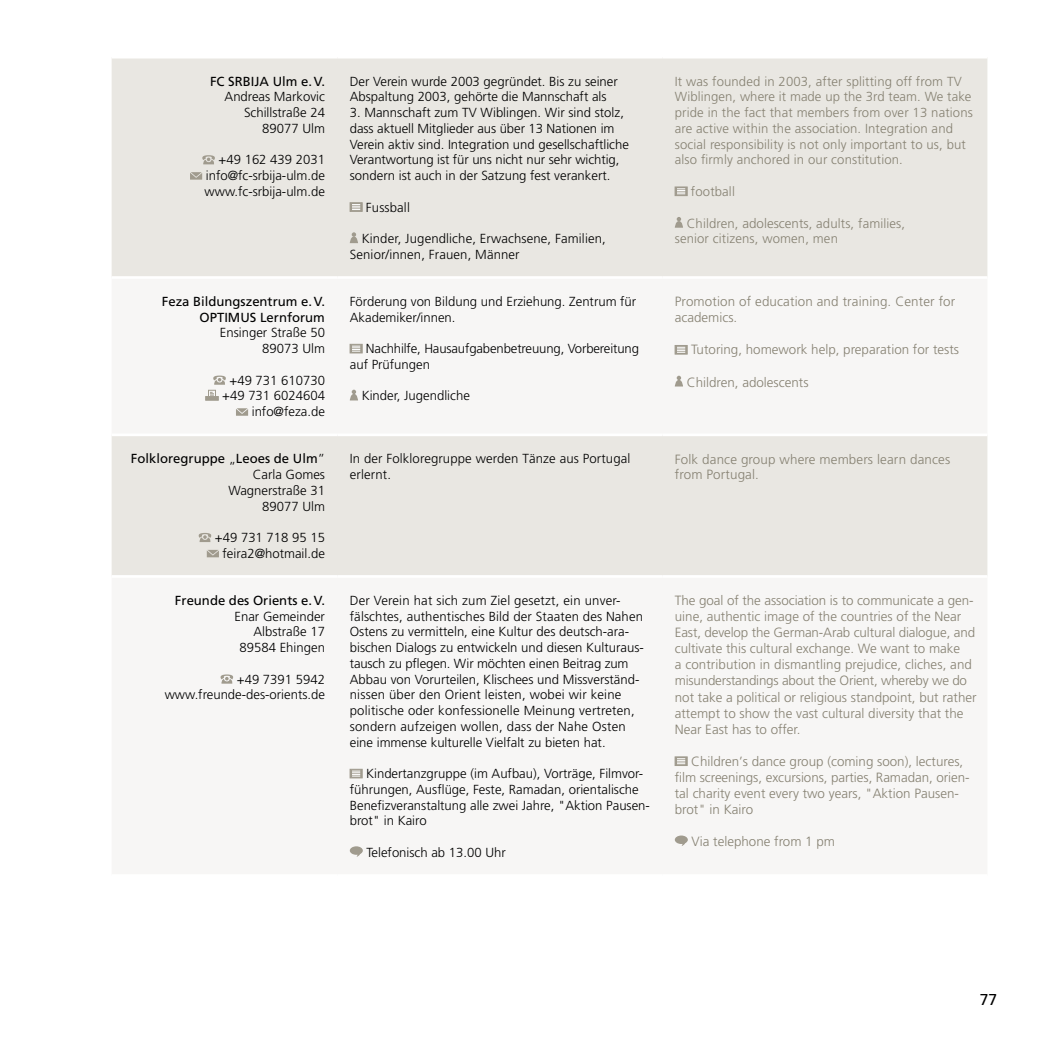
<style>
.page{position:relative;width:1042px;height:1042px;background:#fff}
.page>*{position:absolute;margin:0;border:0;box-sizing:border-box;transform-origin:0 0}
.t1{font:15.75px "Frutiger";color:#000}
.t2{font:300 13.47px/16.1px "Frutiger";color:#868172}
.t3{font:300 13.12px/15.8px "Frutiger";color:#000}
.t4{font:300 13.12px/15.8px "Frutiger";letter-spacing:.01em;color:#868172}
.t5{font:13.12px/15.8px "Frutiger";color:#000;text-align:right}
.s1{font-weight:400}
.s2{font-size:13.47px}
</style>
<div class="page">
<div style="left:112px;top:58px;width:875px;height:218px;background:#e9e7e2"></div>
<svg style="left:112px;top:343px;width:875px;height:512px;fill:#f7f6f5"></svg>
<hr style="left:112px;top:433px;width:225px;height:3px;background:#fff">
<hr style="left:337px;top:433px;width:325px;height:3px;background:#fff">
<hr style="left:662px;top:433px;width:325px;height:3px;background:#fff">
<hr style="left:112px;top:575px;width:225px;height:3px;background:#fff">
<hr style="left:337px;top:575px;width:325px;height:3px;background:#fff">
<hr style="left:662px;top:575px;width:325px;height:3px;background:#fff">
<svg style="left:199px;top:155px;width:19px;height:9px"></svg>
<svg style="left:190px;top:172px;width:12px;height:8px"></svg>
<div style="left:350px;top:202px;width:12px;height:10px;background:#a09b8e;border:1px solid #a09b8e"></div>
<svg style="left:352px;top:204px;width:8px;height:6px"></svg>
<svg style="left:350px;top:232px;width:8px;height:11px"></svg>
<svg style="left:675px;top:187px;width:12px;height:9px"></svg>
<svg style="left:677px;top:188px;width:8px;height:6px"></svg>
<svg style="left:675px;top:217px;width:8px;height:11px"></svg>
<svg style="left:210px;top:375px;width:19px;height:10px"></svg>
<div style="left:205px;top:396px;width:14px;height:4px;background:#a09b8e;border:1px solid #a09b8e"></div>
<div style="left:208px;top:390px;width:8px;height:7px;border:1px solid #a09b8e"></div>
<svg style="left:210px;top:392px;width:4px;height:4px"></svg>
<svg style="left:236px;top:408px;width:12px;height:8px"></svg>
<svg style="left:350px;top:344px;width:12px;height:9px"></svg>
<svg style="left:352px;top:346px;width:8px;height:6px"></svg>
<svg style="left:350px;top:390px;width:8px;height:10px"></svg>
<svg style="left:675px;top:345px;width:12px;height:9px"></svg>
<svg style="left:677px;top:347px;width:8px;height:6px"></svg>
<svg style="left:675px;top:376px;width:8px;height:10px"></svg>
<svg style="left:195px;top:533px;width:20px;height:9px"></svg>
<svg style="left:207px;top:550px;width:12px;height:7px"></svg>
<svg style="left:217px;top:674px;width:19px;height:9px"></svg>
<svg style="left:350px;top:769px;width:12px;height:9px"></svg>
<svg style="left:352px;top:771px;width:8px;height:6px"></svg>
<div style="left:350px;top:846px;width:13px;height:9px;background:#a09b8e;border-radius:50%"></div>
<svg style="left:675px;top:756px;width:12px;height:10px"></svg>
<svg style="left:677px;top:758px;width:8px;height:6px"></svg>
<div style="left:675px;top:835px;width:13px;height:9px;background:#a09b8e;border-radius:50%"></div>
<svg style="left:681px;top:843px;width:5px;height:3px"></svg>
<p class="t5" style="left:210px;top:73px;width:116px">FC SRBIJA Ulm e.V.</p>
<p class="t3" style="left:225px;top:89px;width:102px;text-align:right">Andreas Markovic<br>Schillstraße 24<br>89077 Ulm</p>
<p class="t3" style="left:205px;top:152px;width:122px;text-align:justify;text-indent:14px">+49 162 439 2031 info@fc-srbija-ulm.de www.fc-srbija-ulm.de</p>
<p class="t5" style="left:162px;top:294px;width:165px">Feza Bildungszentrum e.V.<br>OPTIMUS Lernforum</p>
<p class="t3" style="left:220px;top:325px;width:107px;text-align:right">Ensinger Straße 50<br>89073 Ulm</p>
<p class="t3" style="left:222px;top:372px;width:104px;text-align:right">+49 731 610730 +49 731 6024604 info@feza.de</p>
<p class="t3" style="left:131px;top:451px;width:196px;text-align:right"><span class="s1">Folkloregruppe</span> „<span class="s1">Leoes de Ulm</span>”<br>Carla Gomes<br>Wagnerstraße 31<br>89077 Ulm</p>
<p class="t3" style="left:215px;top:530px;width:112px;text-align:center">+49 731 718 95 15 feira2@hotmail.de</p>
<p class="t5" style="left:175px;top:592px;width:151px">Freunde des Orients e.V.</p>
<p class="t3" style="left:235px;top:608px;width:92px;text-align:right">Enar Gemeinder<br>Albstraße 17<br>89584 Ehingen</p>
<p class="t3" style="left:165px;top:671px;width:162px;text-align:right">+49 7391 5942 www.freunde-des-orients.de</p>
<p class="t3" style="left:350px;top:73px;width:269px">Der Verein wurde 2003 gegründet. Bis zu seiner<br>Abspaltung 2003, gehörte die Mannschaft als</p>
<p class="t3" style="left:350px;top:105px;width:281px">3. Mannschaft zum TV Wiblingen. Wir sind stolz, dass aktuell Mitglieder aus über 13 Nationen im Verein aktiv sind. Integration und gesellschaftliche Verantwortung ist für uns nicht nur sehr wichtig, sondern ist auch in der Satzung fest verankert.</p>
<p class="t3" style="left:366px;top:199px;width:45px">Fussball</p>
<p class="t3" style="left:350px;top:231px;width:257px;text-indent:12px">Kinder, Jugendliche, Erwachsene, Familien,<br>Senior/innen, Frauen, Männer</p>
<p class="t3" style="left:350px;top:294px;width:288px">Förderung von Bildung und Erziehung. Zentrum für<br>Akademiker/innen.</p>
<p class="t3" style="left:350px;top:341px;width:291px;text-indent:16px">Nachhilfe, Hausaufgabenbetreuung, Vorbereitung auf Prüfungen</p>
<p class="t3" style="left:362px;top:388px;width:110px">Kinder, Jugendliche</p>
<p class="t4" style="left:675px;top:73px;width:300px">It was founded in 2003, after splitting off from TV Wiblingen, where it made up the 3rd team. We take pride in the fact that members from over 13 nations are active within the association. Integration and social responsibility is not only important to us, but also firmly anchored in our constitution.</p>
<p class="t4" style="left:691px;top:184px;width:45px">football</p>
<p class="t4" style="left:675px;top:215px;width:232px;text-indent:12px">Children, <span class="s2">adolescents</span>, adults, families, senior citizens, women, men</p>
<p class="t2" style="left:675px;top:294px;width:282px">Promotion of education and training. Center for academics.</p>
<p class="t2" style="left:691px;top:342px;width:269px">Tutoring, homework help, preparation for tests</p>
<p class="t2" style="left:687px;top:374px;width:123px">Children, adolescents</p>
<p class="t3" style="left:350px;top:451px;width:282px">In der Folkloregruppe werden Tänze aus Portugal erlernt.</p>
<p class="t2" style="left:675px;top:451px;width:277px">Folk dance group where members learn dances from Portugal.</p>
<p class="t3" style="left:350px;top:593px;width:295px">Der Verein hat sich zum Ziel gesetzt, ein unver&shy;fälschtes, authentisches Bild der Staaten des Nahen Ostens zu vermitteln, eine Kultur des deutsch-ara&shy;bischen Dialogs zu entwickeln und diesen Kulturaus&shy;tausch zu pflegen. Wir möchten einen Beitrag zum Abbau von Vorurteilen, Klischees und Missverständ&shy;nissen über den Orient leisten, wobei wir keine politische oder konfessionelle Meinung vertreten, sondern aufzeigen wollen, dass der Nahe Osten eine immense kulturelle Vielfalt zu bieten hat.</p>
<p class="t3" style="left:350px;top:766px;width:302px;text-indent:16px">Kindertanzgruppe (im Aufbau), Vorträge, Filmvor&shy;führungen, Ausflüge, Feste, Ramadan, orientalische Benefizveranstaltung alle zwei Jahre, "Aktion Pausen&shy;brot" in Kairo</p>
<p class="t3" style="left:366px;top:845px;width:141px">Telefonisch ab 13.00 Uhr</p>
<p class="t2" style="left:675px;top:592px;width:303px">The goal of the association is to communicate a gen&shy;uine, authentic image of the countries of the Near East, develop the German-Arab cultural dialogue, and cultivate this cultural exchange. We want to make<br>a contribution in dismantling prejudice, cliches, and misunderstandings about the Orient, whereby we do not take a political or religious standpoint, but rather attempt to show the vast cultural diversity that the Near East has to offer.</p>
<p class="t2" style="left:675px;top:753px;width:296px;text-indent:16px">Children’s dance group (coming soon), lectures, film screenings, excursions, parties, Ramadan, orien&shy;tal charity event every two years, "Aktion Pausen&shy;brot" in Kairo</p>
<p class="t2" style="left:691px;top:833px;width:145px">Via telephone from 1 pm</p>
<p class="t1" style="left:980px;top:990px;width:19px">77</p>
</div>
